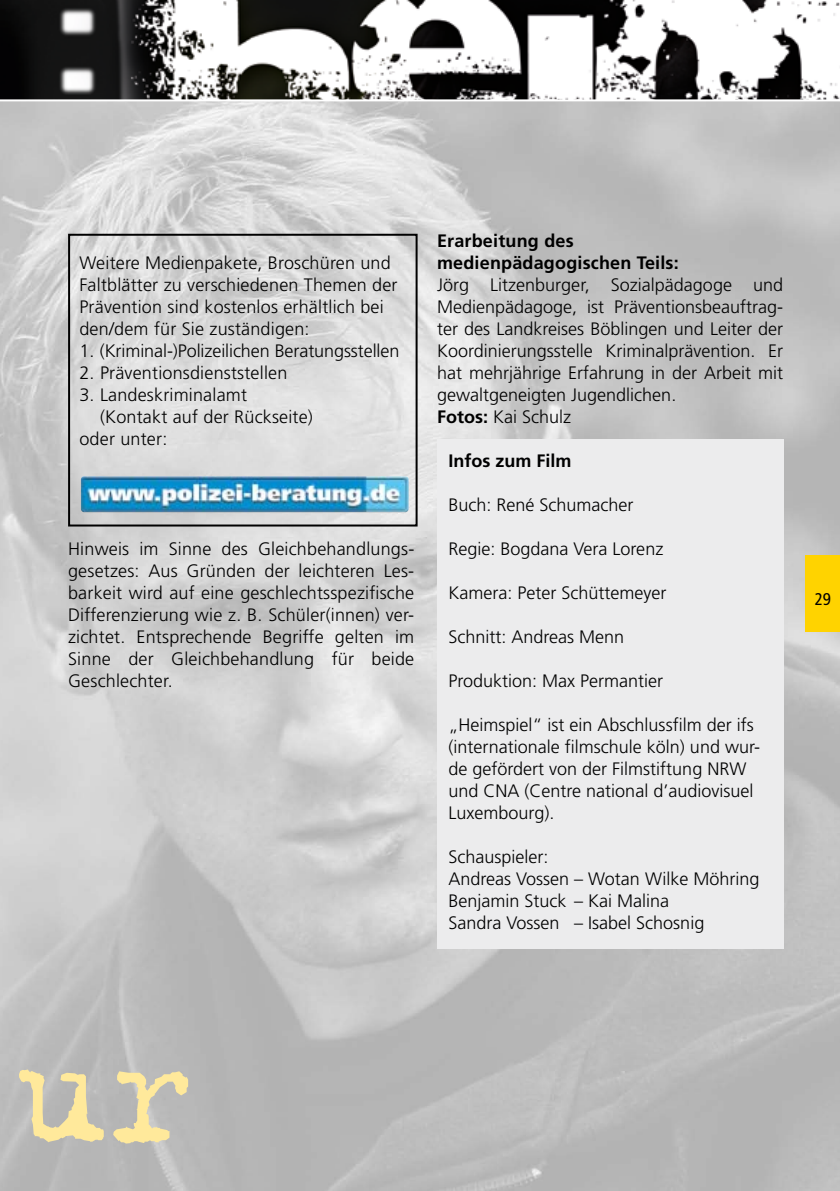
<style>
.page{position:relative;width:840px;height:1191px;background:#fff}
.page>*{position:absolute;margin:0;border:0;box-sizing:border-box;transform-origin:0 0}
.t1{font:162px "Trixie";color:#ffe99b}
.t2{font:300 18px/22px "Frutiger LT Std";color:#000}
.t3{font:700 18px/22px "Frutiger LT Std";letter-spacing:.01em;color:#000}
.t4{font:condensed 17px "Frutiger LT Std";color:#000}
.s1{font-weight:700}
</style>
<div class="page">
<img style="left:0;top:101px;width:839px;height:1090px">
<div style="left:805px;top:555px;width:34px;height:77px;background:#ffd300"></div>
<img style="left:0;top:0;width:839px;height:99px">
<div style="left:437px;top:439px;width:345px;height:509px;background:#ececed"></div>
<div style="left:68px;top:234px;width:349px;height:292px;border:2px solid #000"></div>
<img style="left:81px;top:476px;width:327px;height:36px">
<p class="t2" style="left:79px;top:252px;width:319px">Weitere Medienpakete, Broschüren und Faltblätter zu verschiedenen Themen der Prävention sind kostenlos erhältlich bei den/dem für Sie zuständigen:</p>
<p class="t2" style="left:79px;top:340px;width:321px">1. (Kriminal-)Polizeilichen Beratungsstellen</p>
<p class="t2" style="left:79px;top:362px;width:209px">2. Präventionsdienststellen</p>
<p class="t2" style="left:79px;top:384px;width:169px">3. Landeskriminalamt</p>
<p class="t2" style="left:100px;top:406px;width:214px">(Kontakt auf der Rückseite)</p>
<p class="t2" style="left:79px;top:428px;width:89px">oder unter:</p>
<p class="t2" style="left:68px;top:538px;width:347px;text-align:justify">Hinweis im Sinne des Gleichbehandlungs&shy;gesetzes: Aus Gründen der leichteren Les&shy;barkeit wird auf eine geschlechtsspezifische Differenzierung wie z. B. Schüler(innen) ver&shy;zichtet. Entsprechende Begriffe gelten im Sinne der Gleichbehandlung für beide Geschlechter.</p>
<p class="t3" style="left:437px;top:230px;width:243px">Erarbeitung des medienpädagogischen Teils:</p>
<p class="t2" style="left:437px;top:274px;width:347px">Jörg Litzenburger, Sozialpädagoge und Medienpädagoge, ist Präventionsbeauftrag&shy;ter des Landkreises Böblingen und Leiter der Koordinierungsstelle Kriminalprävention. Er hat mehrjährige Erfahrung in der Arbeit mit gewaltgeneigten Jugendlichen.<br><span class="s1">Fotos:</span> Kai Schulz</p>
<p class="t3" style="left:448px;top:450px;width:125px">Infos zum Film</p>
<p class="t2" style="left:448px;top:494px;width:187px">Buch: René Schumacher</p>
<p class="t2" style="left:448px;top:538px;width:216px">Regie: Bogdana Vera Lorenz</p>
<p class="t2" style="left:448px;top:582px;width:219px">Kamera: Peter Schüttemeyer</p>
<p class="t2" style="left:448px;top:626px;width:177px">Schnitt: Andreas Menn</p>
<p class="t2" style="left:448px;top:670px;width:216px">Produktion: Max Permantier</p>
<p class="t2" style="left:448px;top:714px;width:313px">„Heimspiel“ ist ein Abschlussfilm der ifs (internationale filmschule köln) und wur&shy;de gefördert von der Filmstiftung NRW und CNA (Centre national d’audiovisuel Luxembourg).</p>
<p class="t2" style="left:448px;top:846px;width:312px">Schauspieler:<br>Andreas Vossen – Wotan Wilke Möhring<br>Benjamin Stuck – Kai Malina<br>Sandra Vossen – Isabel Schosnig</p>
<p class="t4" style="left:814px;top:589px;width:18px">29</p>
<h1 class="t1" style="left:19px;top:984px;width:175px">ur</h1>
</div>
